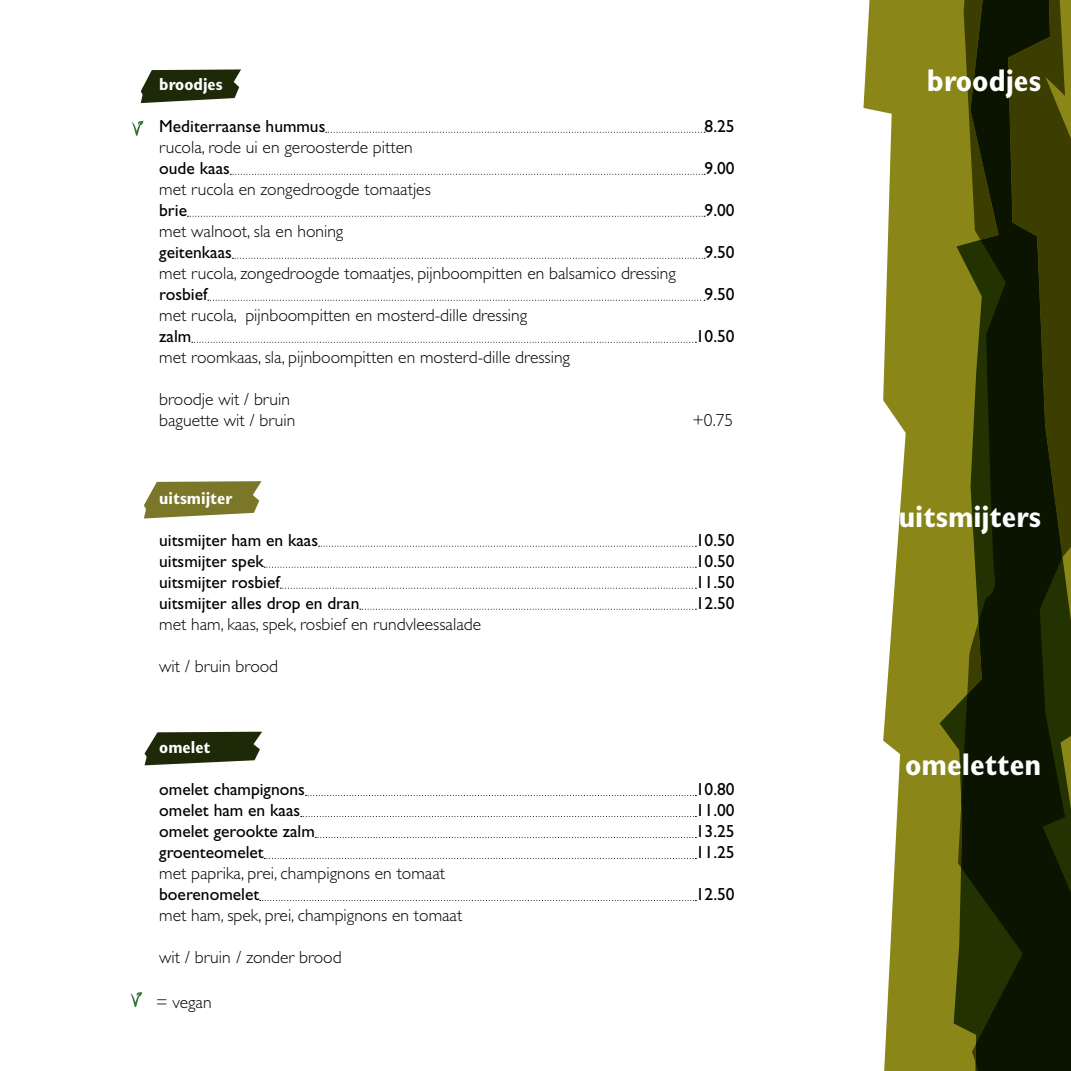
<style>
.page{position:relative;width:1071px;height:1071px;background:#fff}
.page>*{position:absolute;margin:0;border:0;box-sizing:border-box;transform-origin:0 0}
.t1{font:700 condensed 31.5px "Gill Sans";color:#fff}
.t2{font:700 condensed 31.15px "Gill Sans";color:#fff}
.t3{font:300 17.5px/21px "Gill Sans";color:#000}
.t4{font:17.5px "Gill Sans";color:#000}
.t5{font:700 condensed 17.5px "Gill Sans";color:#fff}
</style>
<div class="page">
<svg style="left:141px;top:69px;width:100px;height:34px;background:#434c31"></svg>
<svg style="left:145px;top:732px;width:117px;height:33px;background:#3e472b"></svg>
<svg style="left:863px;top:0;width:95px;height:1071px;fill:#8a8618"></svg>
<div style="left:1031px;top:975px;width:40px;height:96px;background:#0a1400"></div>
<svg style="left:1031px;top:0;width:40px;height:975px;background:#282e01"></svg>
<svg style="left:958px;top:0;width:73px;height:1071px;background:#242c03"></svg>
<svg style="left:326px;top:132px;width:379px;height:1px"></svg>
<svg style="left:230px;top:174px;width:475px;height:1px"></svg>
<svg style="left:188px;top:216px;width:517px;height:1px"></svg>
<svg style="left:232px;top:258px;width:473px;height:1px"></svg>
<svg style="left:208px;top:300px;width:497px;height:1px"></svg>
<svg style="left:192px;top:342px;width:504px;height:1px"></svg>
<svg style="left:305px;top:795px;width:391px;height:1px"></svg>
<svg style="left:301px;top:816px;width:395px;height:1px"></svg>
<svg style="left:315px;top:837px;width:381px;height:1px"></svg>
<svg style="left:264px;top:858px;width:432px;height:1px"></svg>
<svg style="left:260px;top:900px;width:436px;height:1px"></svg>
<svg style="left:132px;top:120px;width:11px;height:16px"></svg>
<svg style="left:130px;top:992px;width:12px;height:15px"></svg>
<svg style="left:144px;top:481px;width:118px;height:38px;background:#918f4f"></svg>
<svg style="left:319px;top:546px;width:377px;height:1px"></svg>
<svg style="left:264px;top:567px;width:432px;height:1px"></svg>
<svg style="left:280px;top:588px;width:416px;height:1px"></svg>
<svg style="left:360px;top:609px;width:336px;height:1px"></svg>
<p class="t5" style="left:159px;top:74px;width:65px">broodjes</p>
<p class="t4" style="left:159px;top:116px;width:168px">Mediterraanse hummus</p>
<p class="t4" style="left:705px;top:116px;width:32px">8.25</p>
<p class="t3" style="left:159px;top:137px;width:255px">rucola, rode ui en geroosterde pitten</p>
<p class="t4" style="left:159px;top:158px;width:72px">oude kaas</p>
<p class="t4" style="left:705px;top:158px;width:32px">9.00</p>
<p class="t3" style="left:159px;top:179px;width:273px">met rucola en zongedroogde tomaatjes</p>
<p class="t4" style="left:159px;top:200px;width:29px">brie</p>
<p class="t4" style="left:705px;top:200px;width:32px">9.00</p>
<p class="t3" style="left:159px;top:221px;width:186px">met walnoot, sla en honing</p>
<p class="t4" style="left:159px;top:242px;width:74px">geitenkaas</p>
<p class="t4" style="left:705px;top:242px;width:32px">9.50</p>
<p class="t3" style="left:159px;top:263px;width:518px">met rucola, zongedroogde tomaatjes, pijnboompitten en balsamico dressing</p>
<p class="t4" style="left:159px;top:284px;width:50px">rosbief</p>
<p class="t4" style="left:705px;top:284px;width:32px">9.50</p>
<p class="t3" style="left:159px;top:305px;width:369px">met rucola, pijnboompitten en mosterd-dille dressing</p>
<p class="t4" style="left:159px;top:326px;width:34px">zalm</p>
<p class="t4" style="left:696px;top:326px;width:40px">10.50</p>
<p class="t3" style="left:159px;top:347px;width:412px">met roomkaas, sla, pijnboompitten en mosterd-dille dressing</p>
<p class="t3" style="left:159px;top:389px;width:138px">broodje wit / bruin baguette wit / bruin</p>
<p class="t3" style="left:692px;top:410px;width:42px">+0.75</p>
<p class="t5" style="left:159px;top:488px;width:75px">uitsmijter</p>
<p class="t4" style="left:159px;top:530px;width:160px">uitsmijter ham en kaas</p>
<p class="t4" style="left:696px;top:530px;width:40px">10.50</p>
<p class="t4" style="left:159px;top:551px;width:106px">uitsmijter spek</p>
<p class="t4" style="left:696px;top:551px;width:40px">10.50</p>
<p class="t4" style="left:159px;top:572px;width:122px">uitsmijter rosbief</p>
<p class="t4" style="left:696px;top:572px;width:40px">11.50</p>
<p class="t4" style="left:159px;top:593px;width:202px">uitsmijter alles drop en dran</p>
<p class="t4" style="left:696px;top:593px;width:40px">12.50</p>
<p class="t3" style="left:159px;top:614px;width:323px">met ham, kaas, spek, rosbief en rundvleessalade</p>
<p class="t3" style="left:159px;top:656px;width:121px">wit / bruin brood</p>
<p class="t5" style="left:159px;top:737px;width:53px">omelet</p>
<p class="t4" style="left:159px;top:780px;width:147px">omelet champignons</p>
<p class="t4" style="left:696px;top:780px;width:40px">10.80</p>
<p class="t4" style="left:159px;top:801px;width:143px">omelet ham en kaas</p>
<p class="t4" style="left:696px;top:801px;width:40px">11.00</p>
<p class="t4" style="left:159px;top:822px;width:157px">omelet gerookte zalm</p>
<p class="t4" style="left:696px;top:822px;width:40px">13.25</p>
<p class="t4" style="left:159px;top:843px;width:106px">groenteomelet</p>
<p class="t4" style="left:696px;top:843px;width:40px">11.25</p>
<p class="t3" style="left:159px;top:863px;width:287px">met paprika, prei, champignons en tomaat</p>
<p class="t4" style="left:159px;top:885px;width:102px">boerenomelet</p>
<p class="t4" style="left:696px;top:885px;width:40px">12.50</p>
<p class="t3" style="left:159px;top:905px;width:305px">met ham, spek, prei, champignons en tomaat</p>
<p class="t3" style="left:159px;top:947px;width:184px">wit / bruin / zonder brood</p>
<p class="t3" style="left:156px;top:991px;width:57px">= vegan</p>
<h1 class="t1" style="left:927px;top:61px;width:116px">broodjes</h1>
<h2 class="t2" style="left:899px;top:498px;width:144px">uitsmijters</h2>
<h1 class="t1" style="left:905px;top:746px;width:138px">omeletten</h1>
</div>
